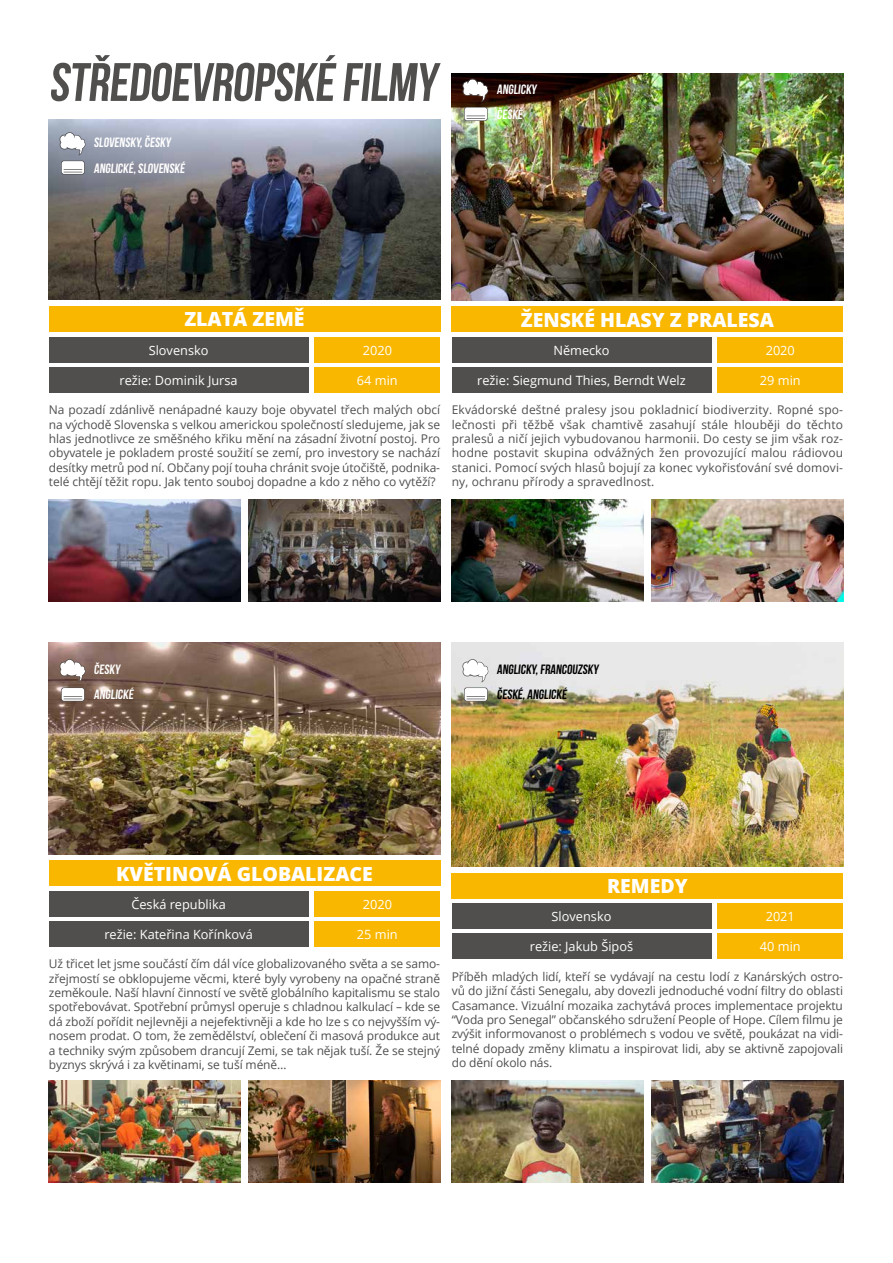
<style>
.page{position:relative;width:893px;height:1263px;background:#fff}
.page>*{position:absolute;margin:0;border:0;box-sizing:border-box;transform-origin:0 0}
.t1{font:700 54px "Bebas Neue";color:#504f4e}
.t2{font:800 19.5px "Open Sans";color:#fff}
.t3{font:700 13.5px/25.2px "Bebas Neue";color:#fff}
.t4{font:700 13.5px/25.2px "Bebas Neue";color:#000}
.t5{font:12.75px "Open Sans";color:#fff}
.t6{font:12px/14.4px "Open Sans";letter-spacing:-.005em;color:#504f4e;text-align:justify}
</style>
<div class="page">
<div style="left:49px;top:306px;width:391px;height:26px;background:#fab700"></div>
<div style="left:49px;top:337px;width:259px;height:25px;background:#504f4e"></div>
<div style="left:315px;top:337px;width:125px;height:25px;background:#fab700"></div>
<div style="left:49px;top:367px;width:259px;height:25px;background:#504f4e"></div>
<div style="left:315px;top:367px;width:125px;height:25px;background:#fab700"></div>
<img style="left:49px;top:119px;width:391px;height:181px">
<img style="left:49px;top:500px;width:191px;height:102px">
<img style="left:249px;top:500px;width:191px;height:102px">
<svg style="left:59px;top:132px;width:27px;height:23px"></svg>
<div style="left:61px;top:161px;width:24px;height:14px;background:#6c6c6c;border-radius:2px"></div>
<div style="left:62px;top:161px;width:22px;height:13px;background:#fff;border-radius:2px"></div>
<svg style="left:64px;top:169px;width:18px;height:4px"></svg>
<div style="left:49px;top:860px;width:391px;height:26px;background:#fab700"></div>
<div style="left:49px;top:891px;width:259px;height:26px;background:#504f4e"></div>
<div style="left:315px;top:891px;width:125px;height:26px;background:#fab700"></div>
<div style="left:49px;top:921px;width:259px;height:26px;background:#504f4e"></div>
<div style="left:315px;top:921px;width:125px;height:26px;background:#fab700"></div>
<img style="left:49px;top:642px;width:391px;height:212px">
<img style="left:49px;top:1080px;width:191px;height:102px">
<img style="left:249px;top:1080px;width:191px;height:102px">
<svg style="left:59px;top:659px;width:27px;height:23px"></svg>
<div style="left:61px;top:687px;width:24px;height:14px;background:#6e6c6c;border-radius:2px"></div>
<div style="left:62px;top:688px;width:22px;height:13px;background:#fff;border-radius:2px"></div>
<svg style="left:64px;top:696px;width:18px;height:4px"></svg>
<div style="left:452px;top:306px;width:391px;height:26px;background:#fab700"></div>
<div style="left:452px;top:337px;width:259px;height:26px;background:#504f4e"></div>
<div style="left:718px;top:337px;width:125px;height:26px;background:#fab700"></div>
<div style="left:452px;top:367px;width:259px;height:26px;background:#504f4e"></div>
<div style="left:718px;top:367px;width:125px;height:26px;background:#fab700"></div>
<img style="left:452px;top:74px;width:391px;height:226px">
<img style="left:452px;top:500px;width:191px;height:102px">
<img style="left:652px;top:500px;width:191px;height:102px">
<svg style="left:462px;top:79px;width:27px;height:23px"></svg>
<svg style="left:464px;top:107px;width:24px;height:14px"></svg>
<div style="left:465px;top:108px;width:22px;height:12px;background:#fff;border-radius:2px"></div>
<svg style="left:466px;top:116px;width:19px;height:3px"></svg>
<div style="left:452px;top:873px;width:391px;height:25px;background:#fab700"></div>
<div style="left:452px;top:904px;width:259px;height:25px;background:#504f4e"></div>
<div style="left:452px;top:933px;width:259px;height:26px;background:#504f4e"></div>
<div style="left:718px;top:904px;width:125px;height:25px;background:#fab700"></div>
<div style="left:718px;top:933px;width:125px;height:26px;background:#fab700"></div>
<img style="left:452px;top:642px;width:391px;height:224px">
<img style="left:452px;top:1080px;width:191px;height:102px">
<img style="left:652px;top:1080px;width:191px;height:102px">
<svg style="left:462px;top:659px;width:27px;height:23px"></svg>
<div style="left:464px;top:687px;width:24px;height:14px;background:#757475;border-radius:2px"></div>
<div style="left:465px;top:688px;width:22px;height:13px;background:#fff;border-radius:2px"></div>
<svg style="left:466px;top:696px;width:19px;height:4px"></svg>
<h1 class="t1" style="left:49px;top:53px;width:396px">STŘEDOEVROPSKÉ FILMY</h1>
<p class="t3" style="left:94px;top:130px;width:94px">SLOVENSKY,ČESKY<br>ANGLICKÉ,SLOVENSKÉ</p>
<p class="t3" style="left:497px;top:76px;width:43px">ANGLICKY<br>ČESKÉ</p>
<h2 class="t2" style="left:184px;top:304px;width:122px">ZLATÁ ZEMĚ</h2>
<p class="t5" style="left:149px;top:341px;width:61px">Slovensko</p>
<p class="t5" style="left:363px;top:341px;width:31px">2020</p>
<p class="t5" style="left:120px;top:371px;width:120px">režie: Dominik Jursa</p>
<p class="t5" style="left:357px;top:371px;width:42px">64 min</p>
<p class="t6" style="left:49px;top:402px;width:393px">Na pozadí zdánlivě nenápadné kauzy boje obyvatel třech malých obcí na východě Slovenska s velkou americkou společností sledujeme, jak se hlas jednotlivce ze směšného křiku mění na zásadní životní postoj. Pro obyvatele je pokladem prosté soužití se zemí, pro investory se nachází desítky metrů pod ní. Občany pojí touha chránit svoje útočiště, podnika&shy;telé chtějí těžit ropu. Jak tento souboj dopadne a kdo z něho co vytěží?</p>
<h2 class="t2" style="left:521px;top:305px;width:255px">ŽENSKÉ HLASY Z PRALESA</h2>
<p class="t5" style="left:553px;top:342px;width:58px">Německo</p>
<p class="t5" style="left:766px;top:342px;width:31px">2020</p>
<p class="t5" style="left:477px;top:372px;width:210px">režie: Siegmund Thies, Berndt Welz</p>
<p class="t5" style="left:760px;top:372px;width:42px">29 min</p>
<p class="t6" style="left:452px;top:402px;width:393px">Ekvádorské deštné pralesy jsou pokladnicí biodiverzity. Ropné spo&shy;lečnosti při těžbě však chamtivě zasahují stále hlouběji do těchto pralesů a ničí jejich vybudovanou harmonii. Do cesty se jim však roz&shy;hodne postavit skupina odvážných žen provozující malou rádiovou stanici. Pomocí svých hlasů bojují za konec vykořisťování své domovi&shy;ny, ochranu přírody a spravedlnost.</p>
<p class="t3" style="left:94px;top:657px;width:42px">ČESKY<br>ANGLICKÉ</p>
<p class="t4" style="left:497px;top:657px;width:105px">ANGLICKY,FRANCOUZSKY<br>ČESKÉ,ANGLICKÉ</p>
<h2 class="t2" style="left:116px;top:859px;width:258px">KVĚTINOVÁ GLOBALIZACE</h2>
<p class="t5" style="left:131px;top:895px;width:96px">Česká republika</p>
<p class="t5" style="left:363px;top:895px;width:31px">2020</p>
<p class="t5" style="left:104px;top:925px;width:150px">režie: Kateřina Kořínková</p>
<p class="t5" style="left:357px;top:925px;width:42px">25 min</p>
<p class="t6" style="left:49px;top:956px;width:393px">Už třicet let jsme součástí čím dál více globalizovaného světa a se samo&shy;zřejmostí se obklopujeme věcmi, které byly vyrobeny na opačné straně zeměkoule. Naší hlavní činností ve světě globálního kapitalismu se stalo spotřebovávat. Spotřební průmysl operuje s chladnou kalkulací – kde se dá zboží pořídit nejlevněji a nejefektivněji a kde ho lze s co nejvyšším vý&shy;nosem prodat. O tom, že zemědělství, oblečení či masová produkce aut a techniky svým způsobem drancují Zemi, se tak nějak tuší. Že se stejný byznys skrývá i za květinami, se tuší méně…</p>
<h2 class="t2" style="left:607px;top:871px;width:82px">REMEDY</h2>
<p class="t5" style="left:552px;top:908px;width:61px">Slovensko</p>
<p class="t5" style="left:530px;top:938px;width:105px">režie: Jakub Šipoš</p>
<p class="t5" style="left:766px;top:908px;width:31px">2021</p>
<p class="t5" style="left:760px;top:938px;width:42px">40 min</p>
<p class="t6" style="left:452px;top:969px;width:393px">Příběh mladých lidí, kteří se vydávají na cestu lodí z Kanárských ostro&shy;vů do jižní části Senegalu, aby dovezli jednoduché vodní filtry do oblasti Casamance. Vizuální mozaika zachytává proces implementace projektu “Voda pro Senegal” občanského sdružení People of Hope. Cílem filmu je zvýšit informovanost o problémech s vodou ve světě, poukázat na vidi&shy;telné dopady změny klimatu a inspirovat lidi, aby se aktivně zapojovali do dění okolo nás.</p>
</div>
